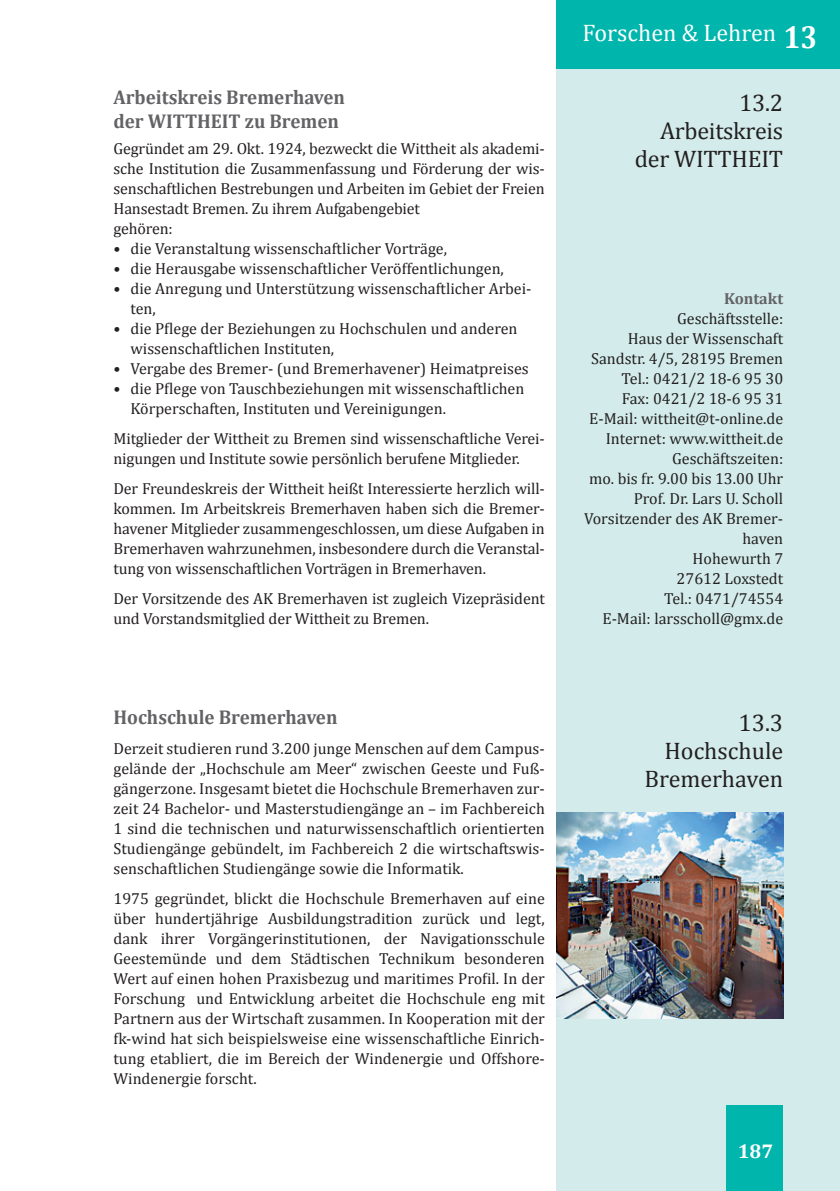
<style>
.page{position:relative;width:840px;height:1191px;background:#fff}
.page>*{position:absolute;margin:0;border:0;box-sizing:border-box;transform-origin:0 0}
.t1{font:24px/28px "Cambria";letter-spacing:-.01em;color:#231f20;text-align:right}
.t2{font:24px "Cambria";color:#fff}
.t3{font:700 20px/24px "Cambria";color:#636366;scale:.95 1}
.t4{font:700 20px "Cambria";color:#fff}
.t5{font:16px/20px "Cambria";color:#231f20}
.t6{font:700 16px "Cambria";color:#636366}
.s1{font-weight:700;font-size:32px}
</style>
<div class="page">
<div style="left:555px;top:0;width:284px;height:1191px;background:#d3eceb"></div>
<div style="left:555px;top:0;width:284px;height:68px;background:#00b5ac"></div>
<div style="left:726px;top:1106px;width:56px;height:85px;background:#00b5ac"></div>
<img style="left:556px;top:812px;width:226px;height:206px">
<p class="t3" style="left:113px;top:84px;width:245px">Arbeitskreis Bremerhaven der WITTHEIT zu Bremen</p>
<p class="t5" style="left:113px;top:138px;width:432px">Gegründet am 29. Okt. 1924, bezweckt die Wittheit als akademi&shy;sche Institution die Zusammenfassung und Förderung der wis&shy;senschaftlichen Bestrebungen und Arbeiten im Gebiet der Freien Hansestadt Bremen. Zu ihrem Aufgabengebiet<br>gehören:</p>
<p class="t5" style="left:113px;top:238px;width:335px">• die Veranstaltung wissenschaftlicher Vorträge,</p>
<p class="t5" style="left:113px;top:258px;width:391px">• die Herausgabe wissenschaftlicher Veröffentlichungen,</p>
<p class="t5" style="left:130px;top:278px;width:402px;text-indent:-17px">• die Anregung und Unterstützung wissenschaftlicher Arbei&shy;ten,</p>
<p class="t5" style="left:130px;top:318px;width:388px;text-indent:-17px">• die Pflege der Beziehungen zu Hochschulen und anderen wissenschaftlichen Instituten,</p>
<p class="t5" style="left:113px;top:358px;width:416px">• Vergabe des Bremer- (und Bremerhavener) Heimatpreises</p>
<p class="t5" style="left:130px;top:378px;width:395px;text-indent:-17px">• die Pflege von Tauschbeziehungen mit wissenschaftlichen<br>Körperschaften, Instituten und Vereinigungen.</p>
<p class="t5" style="left:113px;top:428px;width:432px">Mitglieder der Wittheit zu Bremen sind wissenschaftliche Verei&shy;nigungen und Institute sowie persönlich berufene Mitglieder.</p>
<p class="t5" style="left:113px;top:478px;width:432px;text-align:justify">Der Freundeskreis der Wittheit heißt Interessierte herzlich will&shy;kommen. Im Arbeitskreis Bremerhaven haben sich die Bremer&shy;havener Mitglieder zusammengeschlossen, um diese Aufgaben in Bremerhaven wahrzunehmen, insbesondere durch die Veranstal&shy;tung von wissenschaftlichen Vorträgen in Bremerhaven.</p>
<p class="t5" style="left:113px;top:588px;width:432px">Der Vorsitzende des AK Bremerhaven ist zugleich Vizepräsident und Vorstandsmitglied der Wittheit zu Bremen.</p>
<p class="t3" style="left:113px;top:704px;width:237px">Hochschule Bremerhaven</p>
<p class="t5" style="left:113px;top:738px;width:432px;text-align:justify">Derzeit studieren rund 3.200 junge Menschen auf dem Campus&shy;gelände der „Hochschule am Meer“ zwischen Geeste und Fuß&shy;gängerzone. Insgesamt bietet die Hochschule Bremerhaven zur&shy;zeit 24 Bachelor- und Masterstudiengänge an – im Fachbereich 1 sind die technischen und naturwissenschaftlich orientierten Studiengänge gebündelt, im Fachbereich 2 die wirtschaftswis&shy;senschaftlichen Studiengänge sowie die Informatik.</p>
<p class="t5" style="left:113px;top:888px;width:432px;text-align:justify">1975 gegründet, blickt die Hochschule Bremerhaven auf eine über hundertjährige Ausbildungstradition zurück und legt, dank ihrer Vorgängerinstitutionen, der Navigationsschule Geestemünde und dem Städtischen Technikum besonderen Wert auf einen hohen Praxisbezug und maritimes Profil. In der Forschung und Entwicklung arbeitet die Hochschule eng mit Partnern aus der Wirtschaft zusammen. In Kooperation mit der fk-wind hat sich beispielsweise eine wissenschaftliche Einrich&shy;tung etabliert, die im Bereich der Windenergie und Offshore-Windenergie forscht.</p>
<h1 class="t2" style="left:582px;top:19px;width:236px">Forschen &amp; Lehren <span class="s1">13</span></h1>
<h1 class="t1" style="left:634px;top:88px;width:150px">13.2<br>Arbeitskreis der WITTHEIT</h1>
<p class="t6" style="left:723px;top:287px;width:61px">Kontakt</p>
<p class="t5" style="left:583px;top:308px;width:200px;text-align:right">Geschäftsstelle:<br>Haus der Wissenschaft<br>Sandstr. 4/5, 28195 Bremen<br>Tel.: 0421/2 18-6 95 30<br>Fax: 0421/2 18-6 95 31<br>E-Mail: wittheit@t-online.de<br>Internet: www.wittheit.de<br>Geschäftszeiten:<br>mo. bis fr. 9.00 bis 13.00 Uhr<br>Prof. Dr. Lars U. Scholl<br>Vorsitzender des AK Bremer&shy;haven<br>Hohewurth 7<br>27612 Loxstedt<br>Tel.: 0471/74554<br>E-Mail: larsscholl@gmx.de</p>
<h1 class="t1" style="left:644px;top:709px;width:140px">13.3<br>Hochschule<br>Bremerhaven</h1>
<p class="t4" style="left:737px;top:1137px;width:37px">187</p>
</div>
